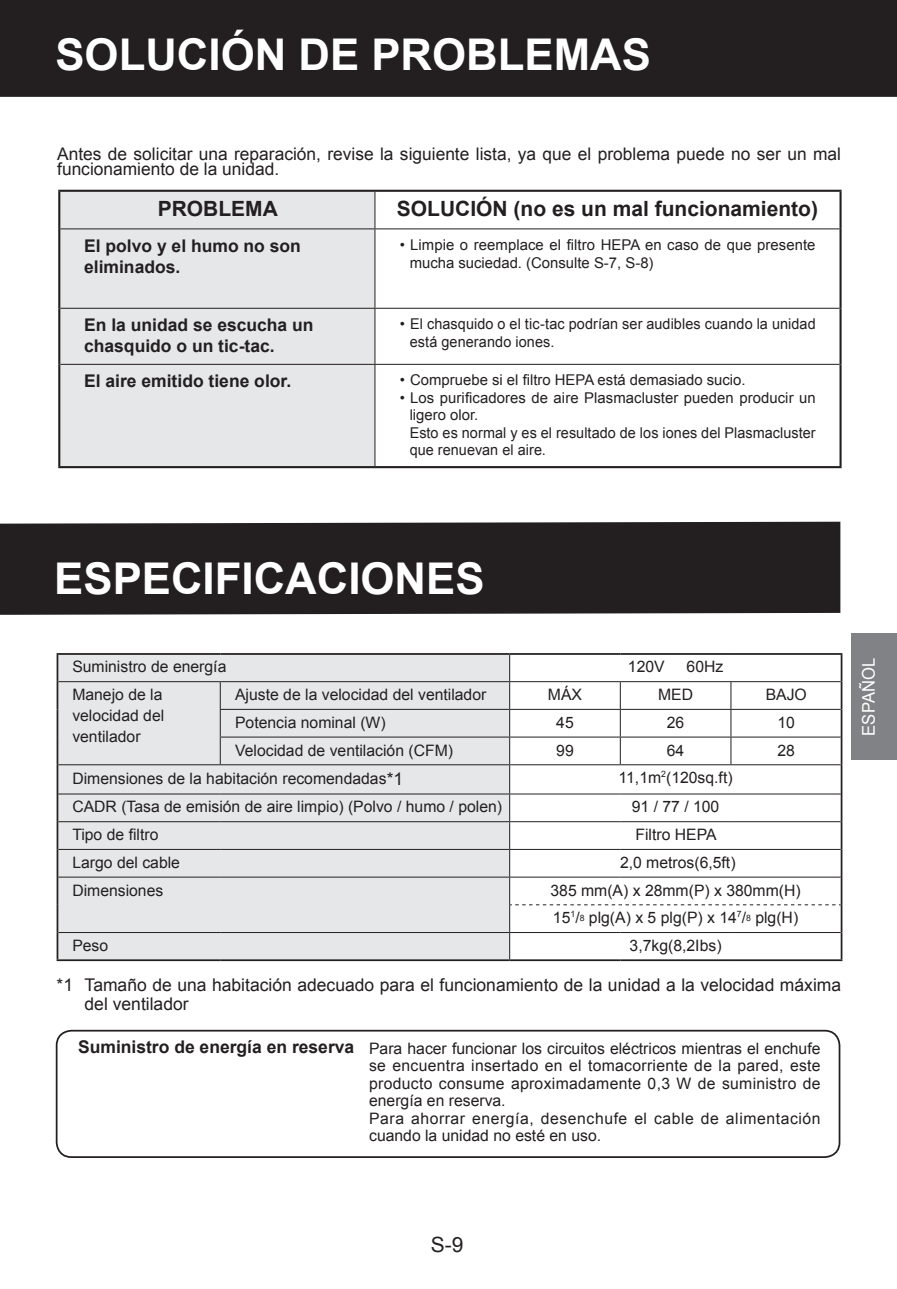
<style>
.page{position:relative;width:897px;height:1289px;background:#fff}
.page>*{position:absolute;margin:0;border:0;box-sizing:border-box;transform-origin:0 0}
.t1{font:700 43.75px "Arial";color:#fff}
.t2{font:700 21px "Arial";color:#231f20}
.t3{font:21px "Arial";color:#231f20}
.t4{font:700 17.5px/21px "Arial";color:#231f20}
.t5{font:17.5px/19.2px "Arial";color:#231f20}
.t6{font:17.5px "Arial";letter-spacing:.005em;color:#fff;scale:.95 1}
.t7{font:17.32px/15.8px "Arial";color:#231f20}
.t8{font:15.75px/21px "Arial";color:#231f20;text-align:justify}
.t9{font:15.75px/17.5px "Arial";letter-spacing:.02em;color:#231f20}
.t10{font:14.88px/17.5px "Arial";letter-spacing:.005em;color:#231f20}
.s1{font-size:17.5px}
.s2{font-weight:700;font-size:17.5px}
</style>
<div class="page">
<div style="left:851px;top:633px;width:46px;height:127px;background:#808285"></div>
<div style="left:0;top:0;width:897px;height:97px;background:#231f20"></div>
<div style="left:0;top:521px;width:841px;height:94px;background:#231f20"></div>
<div style="left:58px;top:655px;width:451px;height:304px;background:#e6e7e9"></div>
<hr style="left:57px;top:653px;width:163px;height:2px;background:#231f20">
<hr style="left:220px;top:653px;width:290px;height:2px;background:#231f20">
<hr style="left:510px;top:653px;width:110px;height:2px;background:#231f20">
<hr style="left:620px;top:653px;width:111px;height:2px;background:#231f20">
<hr style="left:731px;top:653px;width:111px;height:2px;background:#231f20">
<svg style="left:57px;top:655px;width:1px;height:304px"></svg>
<hr style="left:57px;top:959px;width:163px;height:2px;background:#231f20">
<hr style="left:220px;top:959px;width:290px;height:2px;background:#231f20">
<hr style="left:510px;top:959px;width:110px;height:2px;background:#231f20">
<hr style="left:620px;top:959px;width:111px;height:2px;background:#231f20">
<hr style="left:731px;top:959px;width:111px;height:2px;background:#231f20">
<hr style="left:58px;top:681px;width:162px;height:1px;background:#231f20">
<hr style="left:220px;top:681px;width:290px;height:1px;background:#231f20">
<hr style="left:220px;top:709px;width:290px;height:1px;background:#231f20">
<hr style="left:220px;top:737px;width:290px;height:1px;background:#231f20">
<svg style="left:220px;top:682px;width:1px;height:82px"></svg>
<hr style="left:58px;top:764px;width:162px;height:1px;background:#231f20">
<hr style="left:220px;top:764px;width:290px;height:1px;background:#231f20">
<hr style="left:58px;top:793px;width:162px;height:1px;background:#231f20">
<hr style="left:220px;top:793px;width:290px;height:1px;background:#231f20">
<hr style="left:58px;top:821px;width:162px;height:1px;background:#231f20">
<hr style="left:220px;top:821px;width:290px;height:1px;background:#231f20">
<hr style="left:58px;top:849px;width:162px;height:1px;background:#231f20">
<hr style="left:220px;top:849px;width:290px;height:1px;background:#231f20">
<hr style="left:58px;top:877px;width:162px;height:1px;background:#231f20">
<hr style="left:220px;top:877px;width:290px;height:1px;background:#231f20">
<hr style="left:58px;top:932px;width:162px;height:1px;background:#231f20">
<hr style="left:220px;top:932px;width:290px;height:1px;background:#231f20">
<svg style="left:509px;top:655px;width:333px;height:304px"></svg>
<svg style="left:60px;top:192px;width:315px;height:274px;background:#e0e1e3"></svg>
<hr style="left:375px;top:192px;width:1px;height:36px;background:#231f20">
<hr style="left:60px;top:228px;width:315px;height:1px;background:#231f20">
<hr style="left:375px;top:228px;width:464px;height:1px;background:#231f20">
<hr style="left:375px;top:229px;width:1px;height:79px;background:#231f20">
<hr style="left:60px;top:308px;width:315px;height:1px;background:#231f20">
<hr style="left:375px;top:308px;width:464px;height:1px;background:#231f20">
<hr style="left:375px;top:309px;width:1px;height:55px;background:#231f20">
<hr style="left:60px;top:364px;width:315px;height:1px;background:#231f20">
<hr style="left:375px;top:364px;width:464px;height:1px;background:#231f20">
<hr style="left:375px;top:365px;width:1px;height:101px;background:#231f20">
<hr style="left:58px;top:190px;width:317px;height:2px;background:#231f20">
<hr style="left:58px;top:192px;width:2px;height:37px;background:#231f20">
<hr style="left:375px;top:190px;width:467px;height:2px;background:#231f20">
<hr style="left:839px;top:192px;width:3px;height:37px;background:#231f20">
<hr style="left:58px;top:229px;width:2px;height:79px;background:#231f20">
<hr style="left:839px;top:229px;width:3px;height:79px;background:#231f20">
<hr style="left:58px;top:308px;width:2px;height:56px;background:#231f20">
<hr style="left:839px;top:308px;width:3px;height:56px;background:#231f20">
<hr style="left:58px;top:364px;width:2px;height:102px;background:#231f20">
<hr style="left:839px;top:364px;width:3px;height:102px;background:#231f20">
<hr style="left:58px;top:466px;width:317px;height:2px;background:#231f20">
<hr style="left:375px;top:466px;width:467px;height:2px;background:#231f20">
<svg style="left:55px;top:1029px;width:786px;height:128px"></svg>
<h1 class="t1" style="left:55px;top:26px;width:597px">SOLUCIÓN DE PROBLEMAS</h1>
<p class="t7" style="left:57px;top:146px;width:785px">Antes de solicitar una reparación, revise la siguiente lista, ya que el problema puede no ser un mal funcionamiento de la unidad.</p>
<h2 class="t2" style="left:158px;top:195px;width:122px">PROBLEMA</h2>
<h2 class="t2" style="left:397px;top:195px;width:423px">SOLUCIÓN (no es un mal funcionamiento)</h2>
<p class="t4" style="left:84px;top:235px;width:218px">El polvo y el humo no son eliminados.</p>
<p class="t10" style="left:410px;top:236px;width:407px;text-indent:-10px">• Limpie o reemplace el filtro HEPA en caso de que presente mucha suciedad. (Consulte S-7, S-8)</p>
<p class="t4" style="left:84px;top:315px;width:231px">En la unidad se escucha un chasquido o un tic-tac.</p>
<p class="t10" style="left:410px;top:315px;width:408px;text-indent:-10px">• El chasquido o el tic-tac podrían ser audibles cuando la unidad está generando iones.</p>
<p class="t4" style="left:84px;top:371px;width:209px">El aire emitido tiene olor.</p>
<p class="t10" style="left:400px;top:371px;width:347px">• Compruebe si el filtro HEPA está demasiado sucio.</p>
<p class="t10" style="left:410px;top:389px;width:408px;text-indent:-10px">• Los purificadores de aire Plasmacluster pueden producir un ligero olor.<br>Esto es normal y es el resultado de los iones del Plasmacluster que renuevan el aire.</p>
<h1 class="t1" style="left:54px;top:550px;width:432px">ESPECIFICACIONES</h1>
<p class="t8" style="left:72px;top:657px;width:156px">Suministro de energía</p>
<p class="t8" style="left:628px;top:657px;width:38px">120V</p>
<p class="t8" style="left:687px;top:657px;width:38px">60Hz</p>
<p class="t8" style="left:72px;top:684px;width:93px">Manejo de la velocidad del ventilador</p>
<p class="t8" style="left:235px;top:684px;width:253px">Ajuste de la velocidad del ventilador</p>
<p class="t8" style="left:548px;top:684px;width:36px">MÁX</p>
<p class="t8" style="left:658px;top:684px;width:36px">MED</p>
<p class="t8" style="left:766px;top:684px;width:43px">BAJO</p>
<p class="t8" style="left:235px;top:712px;width:152px">Potencia nominal (W)</p>
<p class="t8" style="left:556px;top:712px;width:19px">45</p>
<p class="t8" style="left:667px;top:712px;width:19px">26</p>
<p class="t8" style="left:777px;top:712px;width:19px">10</p>
<p class="t8" style="left:235px;top:740px;width:219px">Velocidad de ventilación (CFM)</p>
<p class="t8" style="left:556px;top:740px;width:19px">99</p>
<p class="t8" style="left:667px;top:740px;width:19px">64</p>
<p class="t8" style="left:777px;top:740px;width:19px">28</p>
<p class="t8" style="left:72px;top:768px;width:332px">Dimensiones de la habitación recomendadas<span class="s1">*1</span></p>
<p class="t8" style="left:619px;top:767px;width:116px">11,1m<sup>2</sup>(120sq.ft)</p>
<p class="t8" style="left:72px;top:797px;width:431px">CADR (Tasa de emisión de aire limpio) (Polvo / humo / polen)</p>
<p class="t8" style="left:632px;top:797px;width:89px">91 / 77 / 100</p>
<p class="t8" style="left:72px;top:824px;width:88px">Tipo de filtro</p>
<p class="t8" style="left:635px;top:824px;width:83px">Filtro HEPA</p>
<p class="t8" style="left:72px;top:852px;width:109px">Largo del cable</p>
<p class="t8" style="left:620px;top:852px;width:117px">2,0 metros(6,5ft)</p>
<p class="t8" style="left:72px;top:880px;width:93px">Dimensiones</p>
<p class="t8" style="left:550px;top:876px;width:252px;line-height:27.7px">385 mm(A) x 28mm(P) x 380mm(H)<br>15<sup>1</sup>/<sup>8</sup> plg(A) x 5 plg(P) x 14<sup>7</sup>/<sup>8</sup> plg(H)</p>
<p class="t8" style="left:72px;top:935px;width:37px">Peso</p>
<p class="t8" style="left:630px;top:935px;width:93px">3,7kg(8,2Ibs)</p>
<p class="t5" style="left:85px;top:975px;width:758px;text-indent:-28px">*1 Tamaño de una habitación adecuado para el funcionamiento de la unidad a la velocidad máxima del ventilador</p>
<p class="t9" style="left:369px;top:1039px;width:453px;text-indent:-291px"><span class="s2">Suministro de energía en reserva</span> Para hacer funcionar los circuitos eléctricos mientras el enchufe se encuentra insertado en el tomacorriente de la pared, este producto consume aproximadamente 0,3 W de suministro de energía en reserva.<br>Para ahorrar energía, desenchufe el cable de alimentación cuando la unidad no esté en uso.</p>
<p class="t6" style="left:857px;top:736px;width:83px;rotate:-90deg">ESPAÑOL</p>
<h2 class="t3" style="left:431px;top:1230px;width:34px">S-9</h2>
</div>
